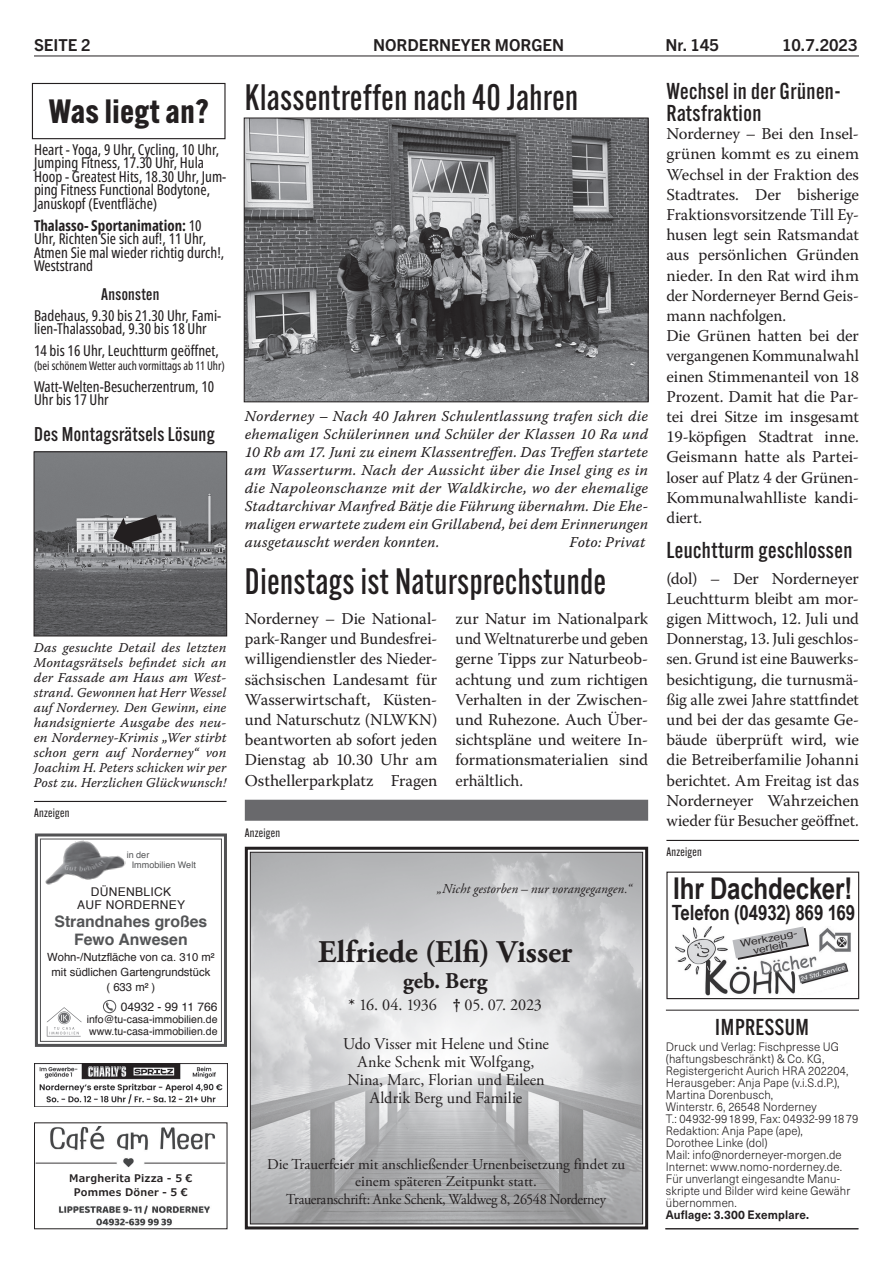
<style>
.page{position:relative;width:893px;height:1263px;background:#fff}
.page>*{position:absolute;margin:0;border:0;box-sizing:border-box;transform-origin:0 0}
.t1{font:500 36px "Alternate Gothic Cond ATF";letter-spacing:.02em;color:#231f20}
.t2{font:700 33px "Alternate Gothic ATF";letter-spacing:.02em;color:#231f20}
.t3{font:700 31.5px "Adobe Garamond Pro";letter-spacing:.005em;color:#231f20}
.t4{font:700 30px "Arial Narrow";letter-spacing:-.01em;color:#231f20}
.t5{font:500 22.5px/22.5px "Alternate Gothic ATF";letter-spacing:.02em;color:#231f20}
.t6{font:700 22.5px "Adobe Garamond Pro";color:#231f20}
.t7{font:700 21px "Arial Narrow";letter-spacing:-.005em;color:#231f20}
.t8{font:500 19.5px "Alternate Gothic ATF";letter-spacing:.02em;color:#231f20}
.t9{font:16.5px/20.2px "Warnock Pro";letter-spacing:-.01em;color:#231f20;text-align:justify}
.t10{font:16.5px/18px "Adobe Garamond Pro";color:#231f20;text-align:center}
.t11{font:700 16.5px "Trade Gothic Next LT Pro";color:#231f20}
.t12{font:500 16.5px "Alternate Gothic ATF";letter-spacing:.02em;color:#231f20}
.t13{font:700 15.75px/18px "Helvetica";color:#545557;text-align:center}
.t14{font:15px/18px "Warnock Pro It Capt";letter-spacing:.005em;color:#231f20;text-align:justify}
.t15{font:extra-condensed 15px/13.5px "Noto Sans";color:#231f20}
.t16{font:15px/16.5px "Adobe Garamond Pro";color:#231f20;text-align:center}
.t17{font:15px "Adobe Garamond Pro";letter-spacing:-.025em;color:#231f20;scale:.95 1}
.t18{font:13.5px/15px "Warnock Pro It Capt";letter-spacing:.01em;color:#231f20;text-align:justify}
.t19{font:italic 13.5px "Adobe Garamond Pro";letter-spacing:.005em;color:#231f20}
.t20{font:300 12px/12px "Neue Haas Unica W1 G";letter-spacing:.01em;color:#231f20;scale:.95 1}
.t21{font:extra-condensed 12px "Noto Sans";color:#231f20;scale:.94 1}
.t22{font:12px "Alternate Gothic ATF";letter-spacing:.02em;color:#231f20}
.t23{font:700 12px "Neue Haas Unica W1 G";letter-spacing:.015em;color:#231f20;scale:.95 1}
.t24{font:12px/13.5px "Helvetica";letter-spacing:.025em;color:#231f20;text-align:center}
.t25{font:12px "Helvetica";color:#231f20}
.t26{font:11.25px/15px "Helvetica";color:#231f20;text-align:center}
.t27{font:10.5px/12px "Helvetica";color:#231f20}
.t28{font:600 10.5px/13.5px "Verdana Pro";letter-spacing:.015em;color:#231f20;text-align:center}
.t29{font:9.75px/9px "N Haas Grotesk DS Pro 55 Rg";color:#231f20;text-align:center;scale:1.25 1}
.t30{font:9px/10.8px "Helvetica";color:#545557}
.s1{font-weight:700}
</style>
<div class="page">
<hr style="left:34px;top:56px;width:825px;height:1px;background:#231f20">
<div style="left:32px;top:83px;width:194px;height:56px;border:1px solid #231f20"></div>
<hr style="left:665px;top:1228px;width:193px;height:1px;background:#231f20">
<hr style="left:666px;top:1010px;width:193px;height:1px;background:#231f20">
<div style="left:245px;top:800px;width:403px;height:21px;background:#69696c"></div>
<hr style="left:34px;top:801px;width:193px;height:1px;background:#231f20">
<div style="left:666px;top:871px;width:193px;height:128px;border:1px solid #231f20"></div>
<img style="left:675px;top:926px;width:176px;height:69px">
<svg style="left:732px;top:926px;width:77px;height:34px"></svg>
<img style="left:36px;top:1126px;width:189px;height:100px">
<div style="left:43px;top:1171px;width:176px;height:27px;background:#fff"></div>
<img style="left:35px;top:1064px;width:192px;height:42px">
<div style="left:35px;top:833px;width:192px;height:214px;border:3px solid #515153"></div>
<div style="left:40px;top:838px;width:182px;height:204px;border:1px solid #515153"></div>
<svg style="left:46px;top:1007px;width:36px;height:29px"></svg>
<svg style="left:106px;top:1002px;width:7px;height:9px"></svg>
<div style="left:103px;top:1000px;width:13px;height:13px;border:1px solid #525254;border-radius:50%"></div>
<img style="left:41px;top:836px;width:86px;height:50px">
<svg style="left:244px;top:846px;width:405px;height:384px"></svg>
<div style="left:250px;top:852px;width:393px;height:372px;border:1px solid #231f20"></div>
<hr style="left:666px;top:840px;width:193px;height:1px;background:#231f20">
<img style="left:246px;top:120px;width:400px;height:280px">
<div style="left:244px;top:118px;width:404px;height:284px;border:1px solid #231f20"></div>
<img style="left:36px;top:454px;width:189px;height:180px">
<div style="left:34px;top:452px;width:193px;height:184px;border:1px solid #231f20"></div>
<svg style="left:113px;top:514px;width:49px;height:35px"></svg>
<p class="t11" style="left:34px;top:34px;width:58px">SEITE 2</p>
<p class="t11" style="left:373px;top:34px;width:193px">NORDERNEYER MORGEN</p>
<p class="t11" style="left:666px;top:34px;width:55px">Nr. 145</p>
<p class="t11" style="left:782px;top:34px;width:77px">10.7.2023</p>
<h2 class="t2" style="left:49px;top:91px;width:161px">Was liegt an?</h2>
<p class="t15" style="left:34px;top:143px;width:194px">Heart - Yoga, 9 Uhr, Cycling, 10 Uhr, Jumping Fitness, 17.30 Uhr, Hula Hoop - Greatest Hits, 18.30 Uhr, Jum&shy;ping Fitness Functional Bodytone, Januskopf (Eventfläche)</p>
<p class="t15" style="left:34px;top:219px;width:192px"><span class="s1">Thalasso- Sportanimation:</span> 10<br>Uhr, Richten Sie sich auf!, 11 Uhr,<br>Atmen Sie mal wieder richtig durch!,<br>Weststrand</p>
<p class="t12" style="left:101px;top:283px;width:60px">Ansonsten</p>
<p class="t15" style="left:34px;top:309px;width:189px">Badehaus, 9.30 bis 21.30 Uhr, Fami&shy;lien-Thalassobad, 9.30 bis 18 Uhr</p>
<p class="t15" style="left:34px;top:344px;width:186px">14 bis 16 Uhr, Leuchtturm geöffnet,</p>
<p class="t21" style="left:34px;top:357px;width:204px">(bei schönem Wetter auch vormittags ab 11 Uhr)</p>
<p class="t15" style="left:34px;top:380px;width:182px">Watt-Welten-Besucherzentrum, 10<br>Uhr bis 17 Uhr</p>
<p class="t8" style="left:34px;top:422px;width:182px">Des Montagsrätsels Lösung</p>
<p class="t18" style="left:34px;top:640px;width:194px">Das gesuchte Detail des letzten Montagsrätsels befindet sich an der Fassade am Haus am West&shy;strand. Gewonnen hat Herr Wessel auf Norderney. Den Gewinn, eine handsignierte Ausgabe des neu&shy;en Norderney-Krimis „Wer stirbt schon gern auf Norderney“ von Joachim H. Peters schicken wir per Post zu. Herzlichen Glückwunsch!</p>
<p class="t22" style="left:34px;top:805px;width:37px">Anzeigen</p>
<p class="t30" style="left:132px;top:849px;width:66px;text-indent:-5px">in der<br>Immobilien Welt</p>
<p class="t24" style="left:77px;top:885px;width:109px">DÜNENBLICK<br>AUF NORDERNEY</p>
<p class="t13" style="left:55px;top:913px;width:154px">Strandnahes großes<br>Fewo Anwesen</p>
<p class="t26" style="left:47px;top:950px;width:169px">Wohn-/Nutzfläche von ca. 310 m² mit südlichen Gartengrundstück<br>( 633 m² )</p>
<p class="t25" style="left:121px;top:999px;width:98px">04932 - 99 11 766</p>
<p class="t27" style="left:87px;top:1014px;width:132px">info@tu-casa-immobilien.de www.tu-casa-immobilien.de</p>
<h1 class="t1" style="left:245px;top:75px;width:335px">Klassentreffen nach 40 Jahren</h1>
<p class="t14" style="left:245px;top:406px;width:405px">Norderney – Nach 40 Jahren Schulentlassung trafen sich die ehemaligen Schülerinnen und Schüler der Klassen 10 Ra und 10 Rb am 17. Juni zu einem Klassentreffen. Das Treffen startete am Wasserturm. Nach der Aussicht über die Insel ging es in die Napoleonschanze mit der Waldkirche, wo der ehemalige Stadtarchivar Manfred Bätje die Führung übernahm. Die Ehe&shy;maligen erwartete zudem ein Grillabend, bei dem Erinnerungen ausgetauscht werden konnten.</p>
<p class="t14" style="left:570px;top:532px;width:77px">Foto: Privat</p>
<h1 class="t1" style="left:245px;top:559px;width:363px">Dienstags ist Natursprechstunde</h1>
<p class="t9" style="left:245px;top:608px;width:194px">Norderney – Die National&shy;park-Ranger und Bundesfrei&shy;willigendienstler des Nieder&shy;sächsischen Landesamt für Wasserwirtschaft, Küsten&shy;und Naturschutz (NLWKN) beantworten ab sofort jeden Dienstag ab 10.30 Uhr am Osthellerparkplatz Fragen</p>
<p class="t9" style="left:456px;top:608px;width:194px">zur Natur im Nationalpark und Weltnaturerbe und geben gerne Tipps zur Naturbeob&shy;achtung und zum richtigen Verhalten in der Zwischen&shy;und Ruhezone. Auch Über&shy;sichtspläne und weitere In&shy;formationsmaterialien sind erhältlich.</p>
<p class="t22" style="left:245px;top:826px;width:37px">Anzeigen</p>
<p class="t19" style="left:437px;top:880px;width:196px">„Nicht gestorben – nur vorangegangen.“</p>
<h3 class="t3" style="left:318px;top:934px;width:256px">Elfriede (Elfi) Visser</h3>
<h3 class="t6" style="left:403px;top:968px;width:86px">geb. Berg</h3>
<p class="t10" style="left:349px;top:997px;width:195px"><span class="s1">*</span> 16. 04. 1936 <span class="s1">†</span> 05. 07. 2023</p>
<p class="t10" style="left:343px;top:1035px;width:207px">Udo Visser mit Helene und Stine<br>Anke Schenk mit Wolfgang,<br>Nina, Marc, Florian und Eileen<br>Aldrik Berg und Familie</p>
<p class="t28" style="left:69px;top:1172px;width:125px">Margherita Pizza - 5 €<br>Pommes Döner - 5 €</p>
<p class="t16" style="left:267px;top:1157px;width:359px">Die Trauerfeier mit anschließender Urnenbeisetzung findet zu einem späteren Zeitpunkt statt.</p>
<p class="t17" style="left:286px;top:1190px;width:338px">Traueranschrift: Anke Schenk, Waldweg 8, 26548 Norderney</p>
<h3 class="t5" style="left:666px;top:79px;width:176px">Wechsel in der Grünen-<br>Ratsfraktion</h3>
<p class="t9" style="left:666px;top:123px;width:194px;text-align:left">Norderney – Bei den Insel&shy;grünen kommt es zu einem<br>Wechsel in der Fraktion des<br>Stadtrates. Der bisherige<br>Fraktionsvorsitzende Till Ey&shy;husen legt sein Ratsmandat aus persönlichen Gründen nieder. In den Rat wird ihm der Norderneyer Bernd Geis&shy;mann nachfolgen.<br>Die Grünen hatten bei der vergangenen Kommunalwahl einen Stimmenanteil von 18<br>Prozent. Damit hat die Par&shy;tei drei Sitze im insgesamt<br>19-köpfigen Stadtrat inne.<br>Geismann hatte als Partei&shy;loser auf Platz 4 der Grünen-<br>Kommunalwahlliste kandi&shy;diert.</p>
<h3 class="t5" style="left:666px;top:539px;width:187px">Leuchtturm geschlossen</h3>
<p class="t9" style="left:666px;top:568px;width:194px">(dol) – Der Norderneyer Leuchtturm bleibt am mor&shy;gigen Mittwoch, 12. Juli und Donnerstag, 13. Juli geschlos&shy;sen. Grund ist eine Bauwerks&shy;besichtigung, die turnusmä&shy;ßig alle zwei Jahre stattfindet und bei der das gesamte Ge&shy;bäude überprüft wird, wie die Betreiberfamilie Johanni berichtet. Am Freitag ist das Norderneyer Wahrzeichen wieder für Besucher geöffnet.</p>
<p class="t22" style="left:666px;top:844px;width:37px">Anzeigen</p>
<h3 class="t4" style="left:673px;top:865px;width:181px">Ihr Dachdecker!</h3>
<p class="t7" style="left:672px;top:897px;width:185px">Telefon (04932) 869 169</p>
<p class="t29" style="left:740px;top:939px;width:48px;rotate:-11deg">Werkzeug&shy;verleih</p>
<h3 class="t5" style="left:715px;top:1015px;width:95px">IMPRESSUM</h3>
<p class="t20" style="left:666px;top:1040px;width:204px">Druck und Verlag: Fischpresse UG (haftungsbeschränkt) &amp; Co. KG,<br>Registergericht Aurich HRA 202204,<br>Herausgeber: Anja Pape (v.i.S.d.P.),<br>Martina Dorenbusch,<br>Winterstr. 6, 26548 Norderney<br>T.: 04932-991899, Fax: 04932-991879<br>Redaktion: Anja Pape (ape),<br>Dorothee Linke (dol)<br>Mail: info@norderneyer-morgen.de<br>Internet: www.nomo-norderney.de.<br>Für unverlangt eingesandte Manu&shy;skripte und Bilder wird keine Gewähr übernommen.</p>
<p class="t23" style="left:666px;top:1206px;width:152px">Auflage: 3.300 Exemplare.</p>
</div>
